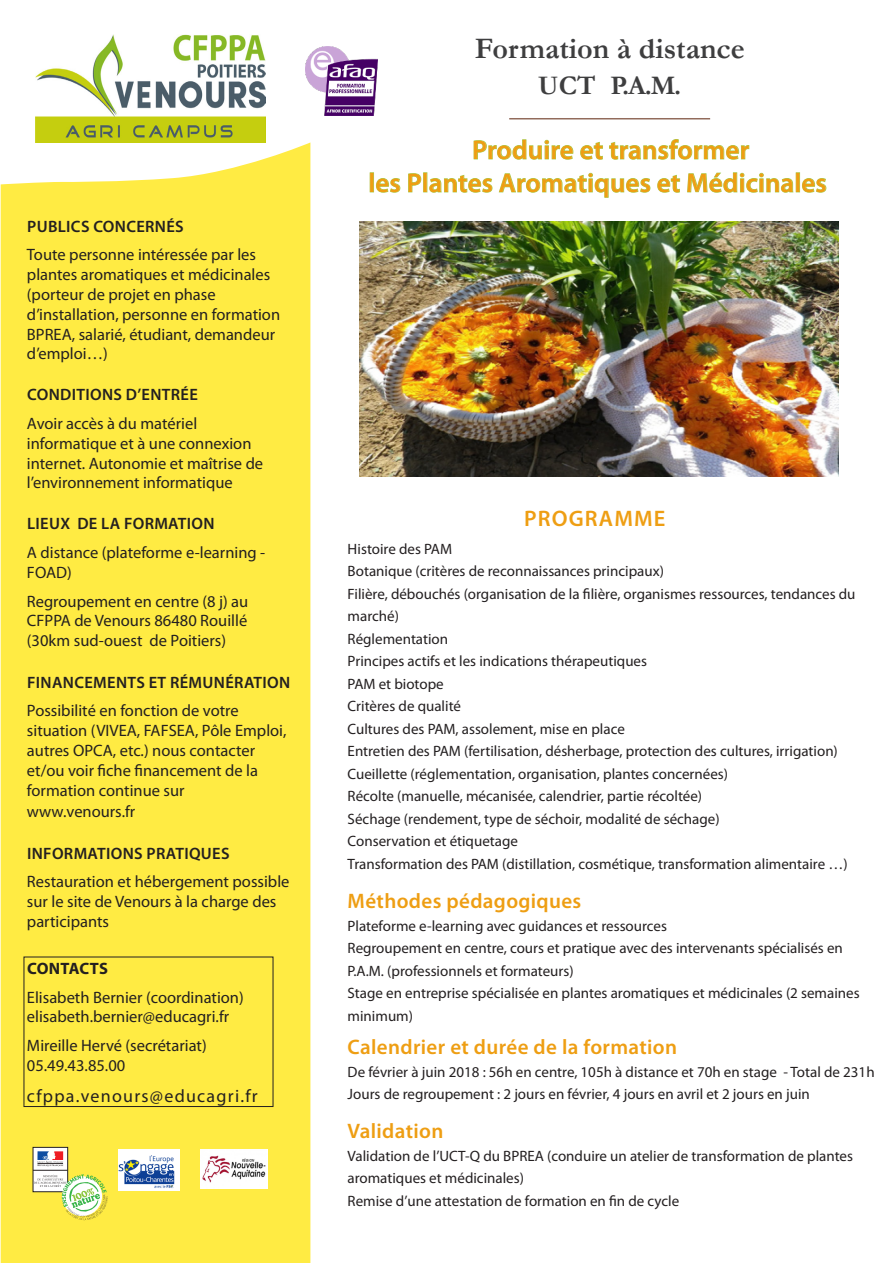
<style>
.page{position:relative;width:893px;height:1263px;background:#fff}
.page>*{position:absolute;margin:0;border:0;box-sizing:border-box;transform-origin:0 0}
.t1{font:700 30px "Garamond";color:#3e3e3f}
.t2{font:600 27px "Myriad Pro";letter-spacing:.005em;color:#ee9e13}
.t3{font:700 27px "Garamond";color:#3e3e3f}
.t4{font:600 22.5px "Myriad Pro";letter-spacing:.05em;color:#ee9e13}
.t5{font:600 21px "Myriad Pro";letter-spacing:.015em;color:#ee9e13}
.t6{font:18px "Myriad Pro";letter-spacing:.07em;color:#231f20}
.t7{font:16.5px/19.8px "Myriad Pro";color:#231f20}
.t8{font:600 16.5px "Myriad Pro";letter-spacing:.02em;color:#231f20}
.t9{font:700 16.5px "Myriad Pro";letter-spacing:.01em;color:#231f20}
.t10{font:15px/22.5px "Myriad Pro";color:#231f20}
</style>
<div class="page">
<div style="left:1px;top:142px;width:309px;height:1121px;background:#ffeb43"></div>
<div style="left:33px;top:1147px;width:35px;height:45px;background:#fff"></div>
<div style="left:33px;top:1147px;width:35px;height:45px;border:1px solid #231f20"></div>
<svg style="left:37px;top:1151px;width:26px;height:15px"></svg>
<hr style="left:33px;top:1170px;width:35px;height:1px;background:#231f20">
<svg style="left:34px;top:1174px;width:74px;height:46px"></svg>
<div style="left:24px;top:957px;width:249px;height:150px;border:1px solid #231f20"></div>
<img style="left:35px;top:35px;width:230px;height:107px">
<svg style="left:473px;top:139px;width:101px;height:21px"></svg>
<svg style="left:580px;top:142px;width:23px;height:18px"></svg>
<svg style="left:609px;top:139px;width:141px;height:21px"></svg>
<div style="left:370px;top:173px;width:4px;height:19px;border:1px solid #a5d057"></div>
<svg style="left:376px;top:178px;width:25px;height:15px"></svg>
<svg style="left:408px;top:173px;width:14px;height:20px"></svg>
<svg style="left:429px;top:175px;width:64px;height:18px"></svg>
<svg style="left:499px;top:173px;width:152px;height:25px"></svg>
<svg style="left:657px;top:175px;width:23px;height:18px"></svg>
<svg style="left:687px;top:172px;width:107px;height:21px"></svg>
<div style="left:796px;top:173px;width:4px;height:19px;border:1px solid #a5d057"></div>
<svg style="left:802px;top:178px;width:25px;height:15px"></svg>
<hr style="left:509px;top:118px;width:201px;height:1px;background:#926b5c">
<img style="left:305px;top:46px;width:72px;height:70px">
<img style="left:118px;top:1149px;width:62px;height:41px">
<img style="left:200px;top:1149px;width:68px;height:40px">
<img style="left:359px;top:221px;width:479px;height:255px">
<p class="t8" style="left:27px;top:216px;width:158px">PUBLICS CONCERNÉS</p>
<p class="t7" style="left:27px;top:245px;width:255px">Toute personne intéressée par les plantes aromatiques et médicinales (porteur de projet en phase d’installation, personne en formation<br>BPREA, salarié, étudiant, demandeur d’emploi…)</p>
<p class="t8" style="left:27px;top:384px;width:172px">CONDITIONS D’ENTRÉE</p>
<p class="t7" style="left:27px;top:413px;width:238px">Avoir accès à du matériel informatique et à une connexion internet. Autonomie et maîtrise de l’environnement informatique</p>
<p class="t8" style="left:27px;top:513px;width:189px">LIEUX DE LA FORMATION</p>
<p class="t7" style="left:27px;top:542px;width:240px">A distance (plateforme e-learning -<br>FOAD)</p>
<p class="t7" style="left:27px;top:591px;width:223px">Regroupement en centre (8 j) au</p>
<p class="t7" style="left:27px;top:611px;width:222px">CFPPA de Venours 86480 Rouillé (30km sud-ouest de Poitiers)</p>
<p class="t8" style="left:27px;top:672px;width:265px">FINANCEMENTS ET RÉMUNÉRATION</p>
<p class="t7" style="left:27px;top:701px;width:261px">Possibilité en fonction de votre situation (VIVEA, FAFSEA, Pôle Emploi, autres OPCA, etc.) nous contacter et/ou voir fiche financement de la formation continue sur</p>
<p class="t7" style="left:27px;top:801px;width:110px">www.venours.fr</p>
<p class="t8" style="left:27px;top:843px;width:204px">INFORMATIONS PRATIQUES</p>
<p class="t7" style="left:27px;top:872px;width:264px">Restauration et hébergement possible sur le site de Venours à la charge des participants</p>
<p class="t9" style="left:27px;top:957px;width:82px">CONTACTS</p>
<p class="t7" style="left:27px;top:987px;width:218px">Elisabeth Bernier (coordination) elisabeth.bernier@educagri.fr</p>
<p class="t7" style="left:27px;top:1035px;width:181px">Mireille Hervé (secrétariat)<br>05.49.43.85.00</p>
<p class="t6" style="left:27px;top:1084px;width:232px">cfppa.venours@educagri.fr</p>
<p class="t1" style="left:475px;top:28px;width:271px">Formation à distance</p>
<p class="t3" style="left:538px;top:67px;width:145px">UCT P.A.M.</p>
<p class="t2" style="left:472px;top:133px;width:279px">Produire et transformer</p>
<p class="t2" style="left:368px;top:166px;width:460px">les Plantes Aromatiques et Médicinales</p>
<p class="t4" style="left:524px;top:504px;width:143px">PROGRAMME</p>
<p class="t10" style="left:348px;top:537px;width:106px">Histoire des PAM</p>
<p class="t10" style="left:348px;top:560px;width:318px">Botanique (critères de reconnaissances principaux)</p>
<p class="t10" style="left:348px;top:582px;width:509px">Filière, débouchés (organisation de la filière, organismes ressources, tendances du marché)</p>
<p class="t10" style="left:348px;top:627px;width:102px">Réglementation</p>
<p class="t10" style="left:348px;top:650px;width:301px">Principes actifs et les indications thérapeutiques</p>
<p class="t10" style="left:348px;top:672px;width:98px">PAM et biotope</p>
<p class="t10" style="left:348px;top:695px;width:115px">Critères de qualité</p>
<p class="t10" style="left:348px;top:717px;width:279px">Cultures des PAM, assolement, mise en place</p>
<p class="t10" style="left:348px;top:740px;width:492px">Entretien des PAM (fertilisation, désherbage, protection des cultures, irrigation)</p>
<p class="t10" style="left:348px;top:762px;width:382px">Cueillette (réglementation, organisation, plantes concernées)</p>
<p class="t10" style="left:348px;top:785px;width:356px">Récolte (manuelle, mécanisée, calendrier, partie récoltée)</p>
<p class="t10" style="left:348px;top:807px;width:373px">Séchage (rendement, type de séchoir, modalité de séchage)</p>
<p class="t10" style="left:348px;top:830px;width:172px">Conservation et étiquetage</p>
<p class="t10" style="left:348px;top:852px;width:501px">Transformation des PAM (distillation, cosmétique, transformation alimentaire …)</p>
<p class="t5" style="left:348px;top:888px;width:235px">Méthodes pédagogiques</p>
<p class="t10" style="left:348px;top:914px;width:321px">Plateforme e-learning avec guidances et ressources</p>
<p class="t10" style="left:348px;top:937px;width:497px">Regroupement en centre, cours et pratique avec des intervenants spécialisés en<br>P.A.M. (professionnels et formateurs)</p>
<p class="t10" style="left:348px;top:982px;width:514px">Stage en entreprise spécialisée en plantes aromatiques et médicinales (2 semaines minimum)</p>
<p class="t5" style="left:348px;top:1034px;width:331px">Calendrier et durée de la formation</p>
<p class="t10" style="left:348px;top:1060px;width:528px">De février à juin 2018 : 56h en centre, 105h à distance et 70h en stage - Total de 231h</p>
<p class="t10" style="left:348px;top:1082px;width:464px">Jours de regroupement : 2 jours en février, 4 jours en avril et 2 jours en juin</p>
<p class="t5" style="left:348px;top:1118px;width:97px">Validation</p>
<p class="t10" style="left:348px;top:1144px;width:507px">Validation de l’UCT-Q du BPREA (conduire un atelier de transformation de plantes aromatiques et médicinales)</p>
<p class="t10" style="left:348px;top:1189px;width:333px">Remise d’une attestation de formation en fin de cycle</p>
</div>
